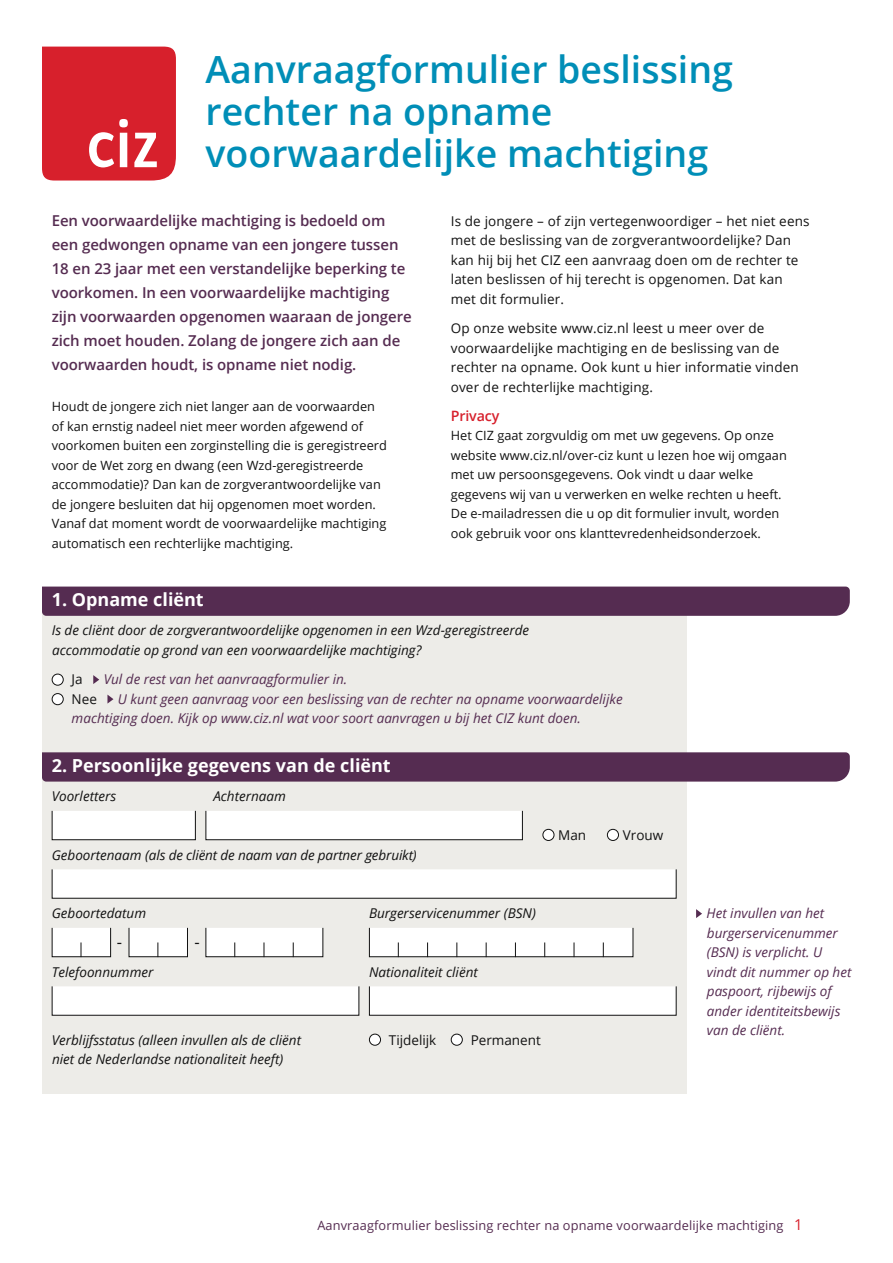
<style>
.page{position:relative;width:893px;height:1263px;background:#fff}
.page>*{position:absolute;margin:0;border:0;box-sizing:border-box;transform-origin:0 0}
.Titel{font:600 37.5px/42px "Open Sans";color:#008eb7}
.Sectie_01{font:700 18px "Open Sans";color:#fff}
.t1{font:16.5px "Open Sans";color:#121212}
.Intro_02{font:600 15px/24px "Open Sans";letter-spacing:-.005em;color:#552c51}
.Alineakop_02{font:600 14.25px "Open Sans";letter-spacing:-.01em;color:#d7202c}
.Body_01_witregel{font:13.5px/19.5px "Open Sans";letter-spacing:.01em;color:#121212}
.Vraag_01{font:italic 13.5px/19.5px "Open Sans";color:#121212}
.Antwoord_01{font:italic 13.5px/19.5px "Open Sans";color:#552c51}
.Instructie_01{font:italic 13.5px/19.5px "Open Sans";color:#552c51}
.Antwoord_01-2{font:13.5px "Open Sans";color:#121212}
.Body_02{font:12.75px/19.5px "Open Sans";color:#121212}
.t2{font:12.75px "Open Sans";letter-spacing:.01em;color:#552c51}
.s1{font-size:15px;color:#d7202c}
</style>
<div class="page">
<div style="left:42px;top:772px;width:644px;height:322px;background:#edece8"></div>
<div style="left:42px;top:606px;width:644px;height:146px;background:#edece8"></div>
<svg style="left:42px;top:46px;width:134px;height:135px;background:#da323d"></svg>
<div style="left:42px;top:752px;width:808px;height:30px;background:#552c51"></div>
<div style="left:42px;top:587px;width:808px;height:29px;background:#552c51"></div>
<svg style="left:696px;top:909px;width:6px;height:9px"></svg>
<svg style="left:93px;top:675px;width:6px;height:9px"></svg>
<svg style="left:107px;top:695px;width:6px;height:9px"></svg>
<svg style="left:51px;top:810px;width:145px;height:30px;background:#f5f5f4"></svg>
<svg style="left:205px;top:810px;width:318px;height:30px;background:#f7f7f7"></svg>
<svg style="left:51px;top:869px;width:626px;height:30px;background:#f6f6f6"></svg>
<svg style="left:51px;top:986px;width:309px;height:30px;background:#f5f5f5"></svg>
<svg style="left:369px;top:986px;width:308px;height:30px;background:#f4f4f4"></svg>
<div style="left:369px;top:1034px;width:12px;height:11px;background:#fff;border-radius:50%"></div>
<div style="left:369px;top:1034px;width:12px;height:11px;border:1px solid #121212;border-radius:50%"></div>
<div style="left:52px;top:674px;width:11px;height:11px;background:#fff;border-radius:50%"></div>
<div style="left:52px;top:674px;width:12px;height:12px;border:1px solid #121212;border-radius:50%"></div>
<div style="left:52px;top:693px;width:11px;height:12px;background:#fff;border-radius:50%"></div>
<div style="left:52px;top:693px;width:12px;height:12px;border:1px solid #121212;border-radius:50%"></div>
<div style="left:451px;top:1034px;width:11px;height:11px;background:#fff;border-radius:50%"></div>
<div style="left:451px;top:1034px;width:12px;height:11px;border:1px solid #121212;border-radius:50%"></div>
<div style="left:607px;top:829px;width:11px;height:11px;background:#fff;border-radius:50%"></div>
<div style="left:607px;top:829px;width:12px;height:12px;border:1px solid #121212;border-radius:50%"></div>
<div style="left:543px;top:829px;width:11px;height:11px;background:#fff;border-radius:50%"></div>
<div style="left:542px;top:829px;width:12px;height:12px;border:1px solid #121212;border-radius:50%"></div>
<svg style="left:369px;top:927px;width:265px;height:30px;background:#f3f3f3"></svg>
<svg style="left:51px;top:927px;width:60px;height:30px;background:#efefef"></svg>
<svg style="left:128px;top:927px;width:60px;height:30px;background:#eee"></svg>
<svg style="left:205px;top:927px;width:119px;height:30px;background:#f1f1f1"></svg>
<h1 class="Titel" style="left:205px;top:48px;width:529px">Aanvraagformulier beslissing rechter na opname voorwaardelijke machtiging</h1>
<p class="Intro_02" style="left:52px;top:208px;width:362px">Een voorwaardelijke machtiging is bedoeld om een gedwongen opname van een jongere tussen 18 en 23 jaar met een verstandelijke beperking te voorkomen. In een voorwaardelijke machtiging zijn voorwaarden opgenomen waaraan de jongere zich moet houden. Zolang de jongere zich aan de voorwaarden houdt, is opname niet nodig.</p>
<p class="Body_02" style="left:52px;top:396px;width:337px">Houdt de jongere zich niet langer aan de voorwaarden of kan ernstig nadeel niet meer worden afgewend of voorkomen buiten een zorginstelling die is geregistreerd voor de Wet zorg en dwang (een Wzd-geregistreerde accommodatie)? Dan kan de zorgverantwoordelijke van de jongere besluiten dat hij opgenomen moet worden.<br>Vanaf dat moment wordt de voorwaardelijke machtiging automatisch een rechterlijke machtiging.</p>
<h3 class="Sectie_01" style="left:52px;top:587px;width:154px">1. Opname cliënt</h3>
<p class="Body_01_witregel" style="left:451px;top:211px;width:360px">Is de jongere – of zijn vertegenwoordiger – het niet eens met de beslissing van de zorgverantwoordelijke? Dan kan hij bij het CIZ een aanvraag doen om de rechter te laten beslissen of hij terecht is opgenomen. Dat kan met dit formulier.</p>
<p class="Body_01_witregel" style="left:451px;top:318px;width:349px">Op onze website www.ciz.nl leest u meer over de voorwaardelijke machtiging en de beslissing van de rechter na opname. Ook kunt u hier informatie vinden over de rechterlijke machtiging.</p>
<h2 class="Alineakop_02" style="left:451px;top:406px;width:50px">Privacy</h2>
<p class="Body_02" style="left:451px;top:426px;width:338px">Het CIZ gaat zorgvuldig om met uw gegevens. Op onze website www.ciz.nl/over-ciz kunt u lezen hoe wij omgaan met uw persoonsgegevens. Ook vindt u daar welke gegevens wij van u verwerken en welke rechten u heeft.<br>De e-mailadressen die u op dit formulier invult, worden ook gebruik voor ons klanttevredenheidsonderzoek.</p>
<p class="Vraag_01" style="left:52px;top:620px;width:479px">Is de cliënt door de zorgverantwoordelijke opgenomen in een Wzd‑geregistreerde accommodatie op grond van een voorwaardelijke machtiging?</p>
<p class="Antwoord_01-2" style="left:72px;top:670px;width:13px">Ja</p>
<p class="Antwoord_01" style="left:104px;top:669px;width:245px">Vul de rest van het aanvraagformulier in.</p>
<p class="Antwoord_01-2" style="left:72px;top:689px;width:27px">Nee</p>
<p class="Antwoord_01" style="left:72px;top:688px;width:553px;text-indent:46px">U kunt geen aanvraag voor een beslissing van de rechter na opname voorwaardelijke machtiging doen. Kijk op www.ciz.nl wat voor soort aanvragen u bij het CIZ kunt doen.</p>
<h3 class="Sectie_01" style="left:52px;top:753px;width:340px">2. Persoonlijke gegevens van de cliënt</h3>
<p class="Vraag_01" style="left:52px;top:786px;width:66px">Voorletters</p>
<p class="Vraag_01" style="left:213px;top:786px;width:74px">Achternaam</p>
<p class="Vraag_01" style="left:52px;top:844px;width:367px">Geboortenaam (als de cliënt de naam van de partner gebruikt)</p>
<p class="Antwoord_01-2" style="left:558px;top:826px;width:29px">Man</p>
<p class="Antwoord_01-2" style="left:623px;top:826px;width:42px">Vrouw</p>
<p class="Vraag_01" style="left:52px;top:903px;width:96px">Geboortedatum</p>
<p class="Vraag_01" style="left:369px;top:903px;width:168px">Burgerservicenummer (BSN)</p>
<p class="Instructie_01" style="left:706px;top:903px;width:146px">Het invullen van het burgerservicenummer (BSN) is verplicht. U vindt dit nummer op het paspoort, rijbewijs of ander identiteitsbewijs van de cliënt.</p>
<p class="t1" style="left:117px;top:931px;width:7px">-</p>
<p class="t1" style="left:194px;top:931px;width:7px">-</p>
<p class="Vraag_01" style="left:52px;top:961px;width:103px">Telefoonnummer</p>
<p class="Vraag_01" style="left:369px;top:961px;width:110px">Nationaliteit cliënt</p>
<p class="Vraag_01" style="left:52px;top:1030px;width:251px">Verblijfsstatus (alleen invullen als de cliënt niet de Nederlandse nationaliteit heeft)</p>
<p class="Antwoord_01-2" style="left:389px;top:1031px;width:49px">Tijdelijk</p>
<p class="Antwoord_01-2" style="left:471px;top:1031px;width:72px">Permanent</p>
<p class="t2" style="left:317px;top:1217px;width:487px">Aanvraagformulier beslissing rechter na opname voorwaardelijke machtiging <span class="s1">1</span></p>
</div>
